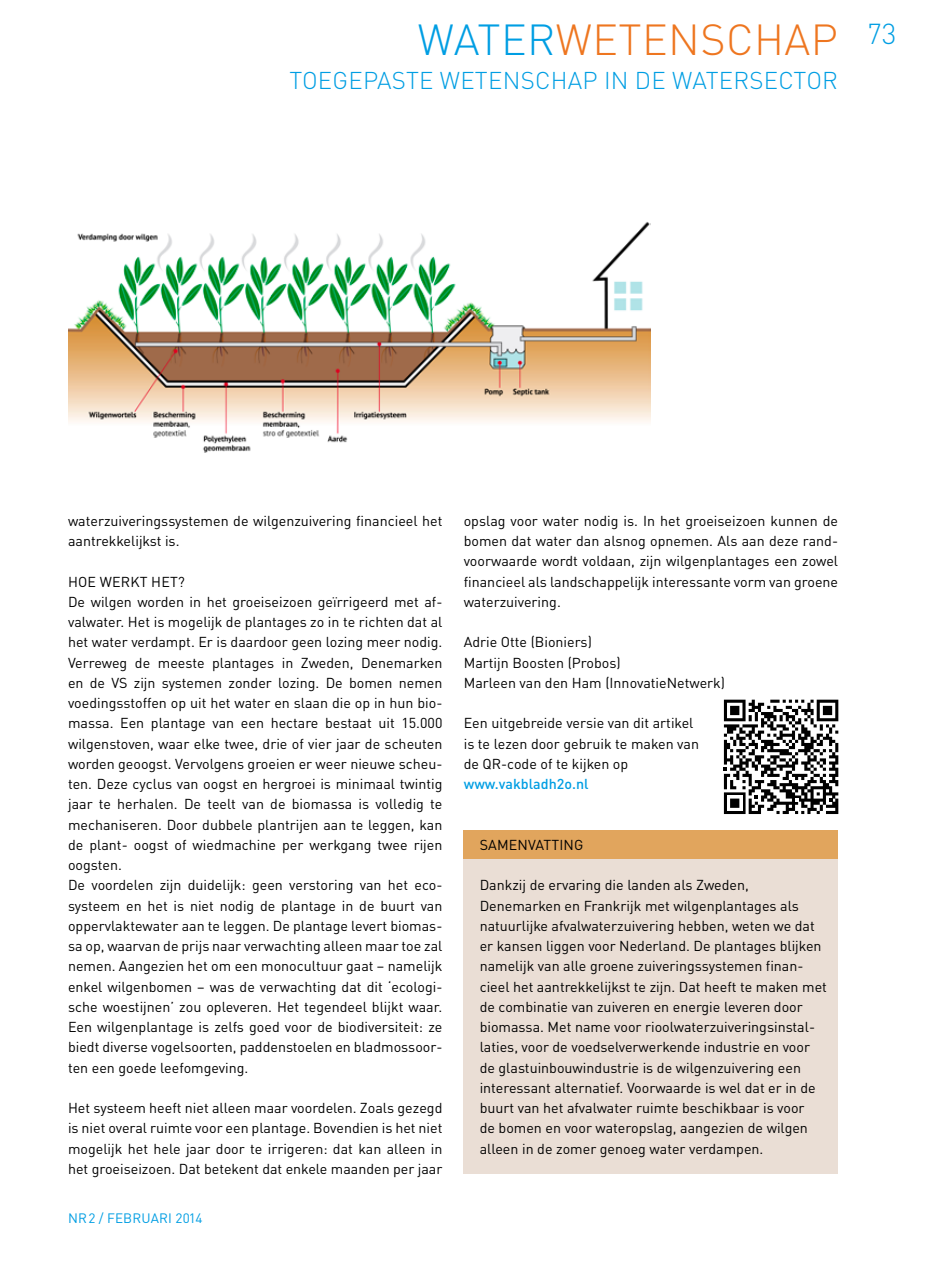
<style>
.page{position:relative;width:936px;height:1263px;background:#fff}
.page>*{position:absolute;margin:0;border:0;box-sizing:border-box;transform-origin:0 0}
.t1{font:300 42.9px "DIN Pro";letter-spacing:.01em;color:#ee7620}
.t2{font:300 28.5px "DIN Pro";color:#009ee3}
.t3{font:300 24px "DIN Pro";letter-spacing:.01em;color:#009ee3}
.t4{font:14.25px/20.2px "DIN Pro";color:#000}
.t5{font:500 14.25px "DIN Pro";color:#009ee3}
.t6{font:13.5px "DIN Pro";letter-spacing:.01em;color:#009ee3}
.s1{color:#009ee3}
</style>
<div class="page">
<div style="left:463px;top:858px;width:375px;height:316px;background:#eaded5"></div>
<div style="left:463px;top:830px;width:375px;height:28px;background:#e1a55d"></div>
<svg style="left:723px;top:700px;width:115px;height:114px"></svg>
<img style="left:68px;top:222px;width:583px;height:231px">
<h1 class="t1" style="left:418px;top:6px;width:421px"><span class="s1">WATER</span>WETENSCHAP</h1>
<h3 class="t3" style="left:289px;top:62px;width:550px">TOEGEPASTE WETENSCHAP IN DE WATERSECTOR</h3>
<h2 class="t2" style="left:867px;top:12px;width:31px">73</h2>
<p class="t4" style="left:68px;top:509px;width:376px">waterzuiveringssystemen de wilgenzuivering financieel het aantrekkelijkst is.</p>
<p class="t4" style="left:68px;top:570px;width:376px">HOE WERKT HET?<br>De wilgen worden in het groeiseizoen geïrrigeerd met af&shy;valwater. Het is mogelijk de plantages zo in te richten dat al het water verdampt. Er is daardoor geen lozing meer nodig.<br>Verreweg de meeste plantages in Zweden, Denemarken en de VS zijn systemen zonder lozing. De bomen nemen voedingsstoffen op uit het water en slaan die op in hun bio&shy;massa. Een plantage van een hectare bestaat uit 15.000 wilgenstoven, waar elke twee, drie of vier jaar de scheuten worden geoogst. Vervolgens groeien er weer nieuwe scheu&shy;ten. Deze cyclus van oogst en hergroei is minimaal twintig jaar te herhalen. De teelt van de biomassa is volledig te mechaniseren. Door dubbele plantrijen aan te leggen, kan de plant- oogst of wiedmachine per werkgang twee rijen oogsten.<br>De voordelen zijn duidelijk: geen verstoring van het eco&shy;systeem en het is niet nodig de plantage in de buurt van oppervlaktewater aan te leggen. De plantage levert biomas&shy;sa op, waarvan de prijs naar verwachting alleen maar toe zal nemen. Aangezien het om een monocultuur gaat – namelijk enkel wilgenbomen – was de verwachting dat dit ‘ecologi&shy;sche woestijnen’ zou opleveren. Het tegendeel blijkt waar.<br>Een wilgenplantage is zelfs goed voor de biodiversiteit: ze biedt diverse vogelsoorten, paddenstoelen en bladmossoor&shy;ten een goede leefomgeving.</p>
<p class="t4" style="left:68px;top:1096px;width:376px;text-align:justify">Het systeem heeft niet alleen maar voordelen. Zoals gezegd is niet overal ruimte voor een plantage. Bovendien is het niet mogelijk het hele jaar door te irrigeren: dat kan alleen in het groeiseizoen. Dat betekent dat enkele maanden per jaar</p>
<p class="t6" style="left:68px;top:1208px;width:136px">NR2 / FEBRUARI 2014</p>
<p class="t4" style="left:463px;top:509px;width:376px;text-align:justify">opslag voor water nodig is. In het groeiseizoen kunnen de bomen dat water dan alsnog opnemen. Als aan deze rand&shy;voorwaarde wordt voldaan, zijn wilgenplantages een zowel financieel als landschappelijk interessante vorm van groene waterzuivering.</p>
<p class="t4" style="left:463px;top:631px;width:263px">Adrie Otte (Bioniers)<br>Martijn Boosten (Probos)<br>Marleen van den Ham (InnovatieNetwerk)</p>
<p class="t4" style="left:463px;top:712px;width:237px">Een uitgebreide versie van dit artikel is te lezen door gebruik te maken van de QR-code of te kijken op</p>
<p class="t5" style="left:463px;top:772px;width:126px">www.vakbladh2o.nl</p>
<p class="t4" style="left:479px;top:833px;width:105px">SAMENVATTING</p>
<p class="t4" style="left:479px;top:874px;width:349px">Dankzij de ervaring die landen als Zweden, Denemarken en Frankrijk met wilgenplantages als natuurlijke afvalwaterzuivering hebben, weten we dat er kansen liggen voor Nederland. De plantages blijken namelijk van alle groene zuiveringssystemen finan&shy;cieel het aantrekkelijkst te zijn. Dat heeft te maken met de combinatie van zuiveren en energie leveren door biomassa. Met name voor rioolwaterzuiveringsinstal&shy;laties, voor de voedselverwerkende industrie en voor de glastuinbouwindustrie is de wilgenzuivering een interessant alternatief. Voorwaarde is wel dat er in de buurt van het afvalwater ruimte beschikbaar is voor<br>de bomen en voor wateropslag, aangezien de wilgen alleen in de zomer genoeg water verdampen.</p>
</div>
